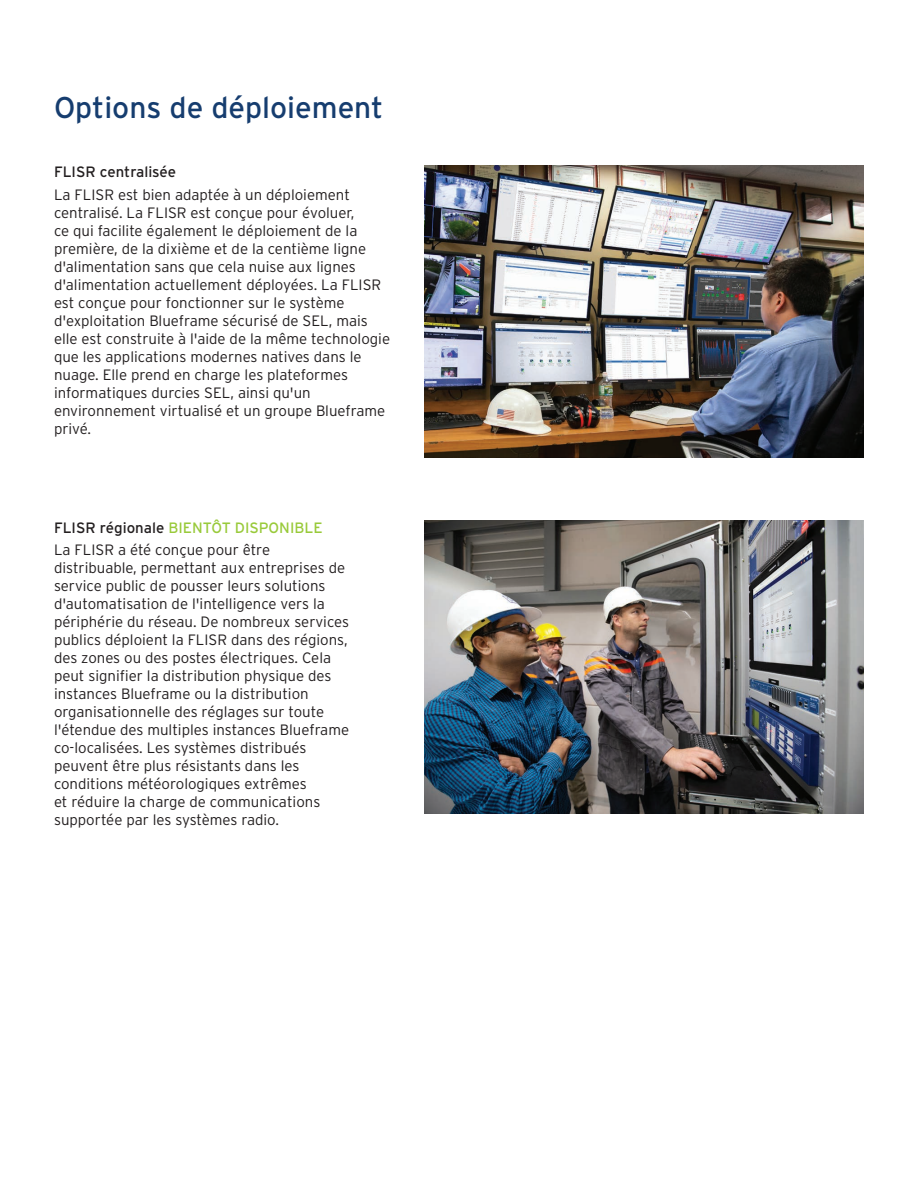
<style>
.page{position:relative;width:918px;height:1188px;background:#fff}
.page>*{position:absolute;margin:0;border:0;box-sizing:border-box;transform-origin:0 0}
.t1{font:30px "Interstate Poly";color:#163d6f}
.t2{font:300 15px/18px "Interstate Poly";color:#231f20}
.t3{font:15px "Interstate Poly";color:#231f20}
.s1{font-weight:400}
.s2{font-weight:400;color:#99ca3b}
</style>
<div class="page">
<img style="left:425px;top:165px;width:439px;height:293px">
<img style="left:425px;top:521px;width:439px;height:292px">
<h1 class="t1" style="left:54px;top:86px;width:331px">Options de déploiement</h1>
<p class="t3" style="left:54px;top:161px;width:124px">FLISR centralisée</p>
<p class="t2" style="left:54px;top:185px;width:338px">La FLISR est bien adaptée à un déploiement centralisé. La FLISR est conçue pour évoluer,<br>ce qui facilite également le déploiement de la première, de la dixième et de la centième ligne d'alimentation sans que cela nuise aux lignes d'alimentation actuellement déployées. La FLISR est conçue pour fonctionner sur le système d'exploitation Blueframe sécurisé de SEL, mais elle est construite à l'aide de la même technologie que les applications modernes natives dans le nuage. Elle prend en charge les plateformes informatiques durcies SEL, ainsi qu'un environnement virtualisé et un groupe Blueframe privé.</p>
<p class="t2" style="left:54px;top:515px;width:270px;line-height:22.6px"><span class="s1">FLISR régionale</span> <span class="s2">BIENTÔT DISPONIBLE<br></span>La FLISR a été conçue pour être</p>
<p class="t2" style="left:54px;top:558px;width:297px">distribuable, permettant aux entreprises de service public de pousser leurs solutions d'automatisation de l'intelligence vers la périphérie du réseau. De nombreux services publics déploient la FLISR dans des régions, des zones ou des postes électriques. Cela peut signifier la distribution physique des instances Blueframe ou la distribution organisationnelle des réglages sur toute l'étendue des multiples instances Blueframe co-localisées. Les systèmes distribués peuvent être plus résistants dans les conditions météorologiques extrêmes<br>et réduire la charge de communications supportée par les systèmes radio.</p>
</div>
